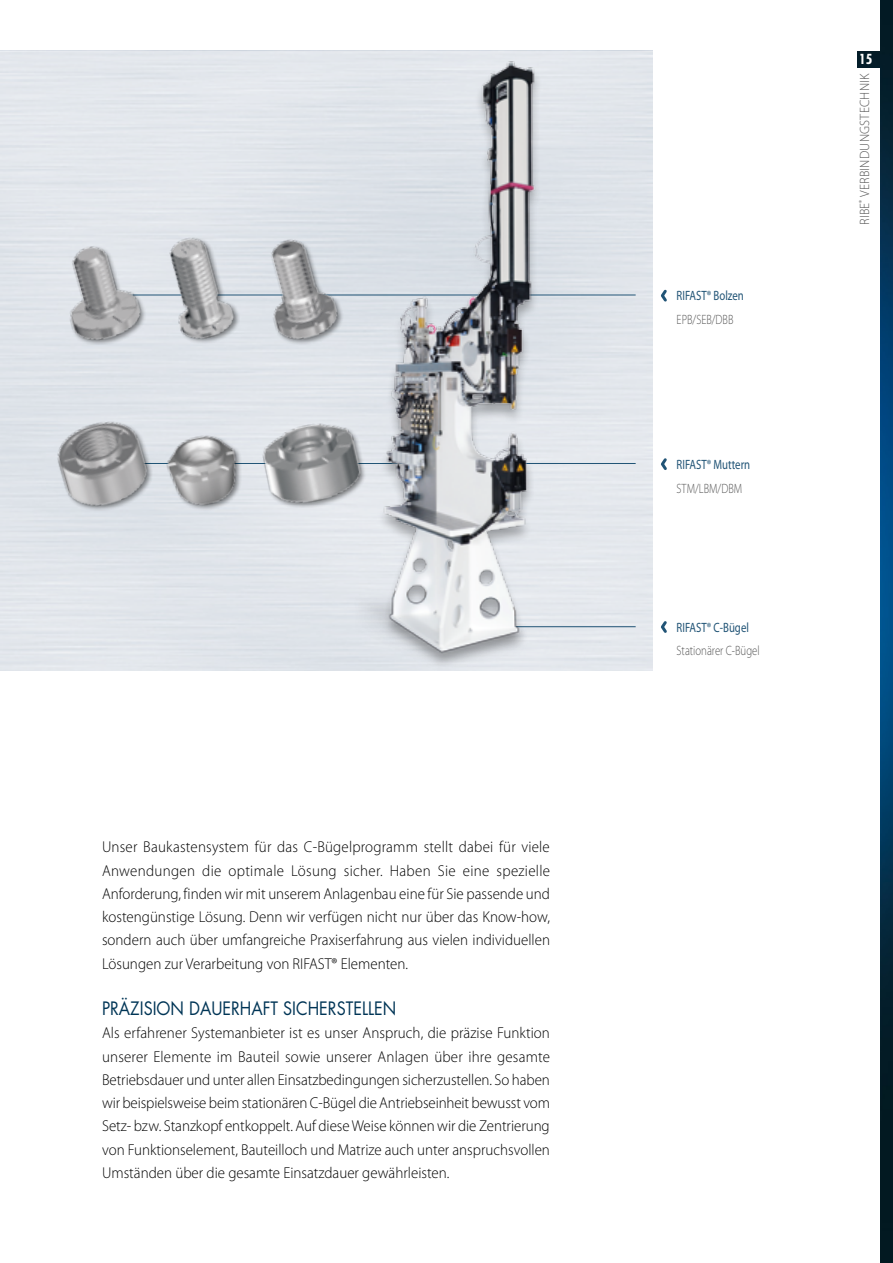
<style>
.page{position:relative;width:893px;height:1263px;background:#fff}
.page>*{position:absolute;margin:0;border:0;box-sizing:border-box;transform-origin:0 0}
._0408lauftext{font:18px "Futura";color:#003556;scale:.9 1}
._0408lauftext-2{font:300 15.75px/23.2px "Myriad Pro";color:#000;text-align:justify;scale:.95 1}
.t1{font:13.5px "Myriad Pro";color:#215476;scale:.8 1}
.t2{font:300 13.5px "Myriad Pro";color:#565656;scale:.8 1}
.t3{font:300 13.5px "Myriad Pro";letter-spacing:.02em;color:#565656;scale:.95 1}
.t4{font:700 condensed 13.5px "Futura";color:#fff}
</style>
<div class="page">
<img style="left:880px;top:0;width:13px;height:1263px">
<img style="left:857px;top:51px;width:36px;height:17px">
<div style="left:0;top:51px;width:652px;height:620px;background:#e2e6eb"></div>
<hr style="left:109px;top:463px;width:527px;height:1px;background:#215476">
<hr style="left:102px;top:295px;width:534px;height:1px;background:#215476">
<hr style="left:451px;top:626px;width:185px;height:1px;background:#215476">
<img style="left:353px;top:50px;width:259px;height:615px">
<svg style="left:661px;top:621px;width:6px;height:12px"></svg>
<svg style="left:661px;top:458px;width:6px;height:12px"></svg>
<svg style="left:661px;top:289px;width:6px;height:13px"></svg>
<img style="left:70px;top:246px;width:78px;height:99px">
<img style="left:148px;top:237px;width:102px;height:106px">
<img style="left:250px;top:222px;width:122px;height:136px">
<img style="left:41px;top:403px;width:109px;height:108px">
<img style="left:263px;top:391px;width:104px;height:127px">
<img style="left:150px;top:435px;width:91px;height:75px">
<p class="_0408lauftext-2" style="left:102px;top:835px;width:473px">Unser Baukastensystem für das C-Bügelprogramm stellt dabei für viele Anwendungen die optimale Lösung sicher. Haben Sie eine spezielle Anforderung, finden wir mit unserem Anlagenbau eine für Sie passende und kostengünstige Lösung. Denn wir verfügen nicht nur über das Know-how, sondern auch über umfangreiche Praxiserfahrung aus vielen individuellen Lösungen zur Verarbeitung von RIFAST® Elementen.</p>
<p class="_0408lauftext" style="left:102px;top:997px;width:328px">PRÄZISION DAUERHAFT SICHERSTELLEN</p>
<p class="_0408lauftext-2" style="left:102px;top:1021px;width:473px">Als erfahrener Systemanbieter ist es unser Anspruch, die präzise Funktion unserer Elemente im Bauteil sowie unserer Anlagen über ihre gesamte Betriebsdauer und unter allen Einsatzbedingungen sicherzustellen. So haben wir beispielsweise beim stationären C-Bügel die Antriebseinheit bewusst vom Setz- bzw. Stanzkopf entkoppelt. Auf diese Weise können wir die Zentrierung von Funktionselement, Bauteilloch und Matrize auch unter anspruchsvollen Umständen über die gesamte Einsatzdauer gewährleisten.</p>
<p class="t1" style="left:677px;top:287px;width:86px">RIFAST® Bolzen</p>
<p class="t2" style="left:677px;top:311px;width:73px">EPB/SEB/DBB</p>
<p class="t1" style="left:677px;top:456px;width:94px">RIFAST® Muttern</p>
<p class="t2" style="left:677px;top:480px;width:83px">STM/LBM/DBM</p>
<p class="t1" style="left:677px;top:619px;width:92px">RIFAST® C-Bügel</p>
<p class="t2" style="left:677px;top:643px;width:105px">Stationärer C-Bügel</p>
<p class="t4" style="left:859px;top:51px;width:15px">15</p>
<p class="t3" style="left:856px;top:225px;width:161px;rotate:-90deg">RIBE<sup>®</sup> VERBINDUNGSTECHNIK</p>
</div>
